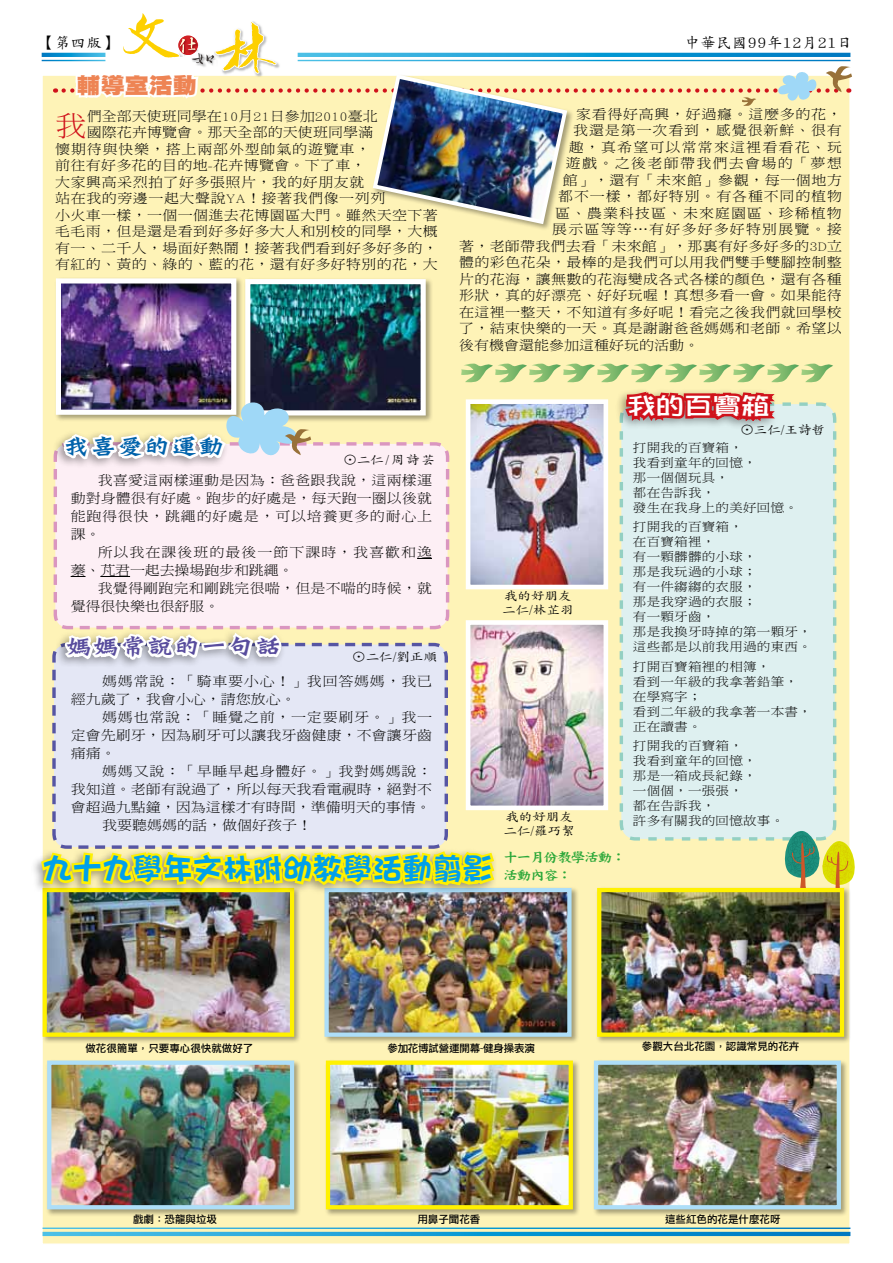
<style>
.page{position:relative;width:893px;height:1263px;background:#fff}
.page>*{position:absolute;margin:0;border:0;box-sizing:border-box;transform-origin:0 0}
.t1{font:30px "DFPG Hai Bao W9 MP BF";color:#00a0e9}
.t2{font:28.35px "DF Ming Std W3";color:#d0121b;scale:1.11 1}
.t3{font:24.3px "DF Lung Men Std W9";color:#584c9d;scale:1.11 1}
.t4{font:24.3px "DF Lung Men Std W9";color:#0062ab;scale:1.11 1}
.t5{font:22.95px "DFPG Cai Dai W7 MP BF";color:#fff;scale:1.24 1}
.t6{font:21.6px "DF Hei Std W12";color:#ee8454;scale:1.11 1}
.t7{font:15px "DF Kai Shu Std W5";letter-spacing:.05em;color:#000}
.t8{font:13.5px/18px "DF Ming Std W3";letter-spacing:.02em;color:#000;text-align:justify;scale:1.11 1}
.t9{font:13.5px "DF Ming Std W3";color:#000;scale:1.11 1}
.t10{font:13.5px/18px "DF Ming Std W3";letter-spacing:.05em;color:#000;scale:1.11 1}
.t11{font:13.5px "DF Ming Std W3";letter-spacing:.055em;color:#000;scale:1.11 1}
.t12{font:13.5px/18px "DF Ming Std W3";letter-spacing:.065em;color:#000;scale:1.11 1}
.t13{font:13.5px "DF Ming Std W3";letter-spacing:.075em;color:#000;scale:1.11 1}
.t14{font:13.5px "DF Ming Std W3";letter-spacing:.045em;color:#000;scale:1.11 1}
.t15{font:13.5px "DF Ming Std W3";letter-spacing:.09em;color:#000;scale:1.11 1}
.t16{font:13.5px/18px "DF Kai Shu Std W9";letter-spacing:-.1em;color:#2aa738;scale:1.11 1}
.t17{font:12.15px/15px "DF Ming Std W3";letter-spacing:.02em;color:#000;scale:1.11 1}
.t18{font:12.15px/13.5px "DF Kai Shu Std W5";color:#000;scale:1.11 1}
.t19{font:10.5px "DF Li Hei Std W5";color:#000}
.t20{font:10.5px "DF Li Hei Std W5";letter-spacing:-.02em;color:#000}
.s1{font-family:"DF Ming Std W5"}
</style>
<div class="page">
<div style="left:42px;top:75px;width:808px;height:1169px;background:#fef3b7;border:1px solid #fff"></div>
<hr style="left:42px;top:53px;width:63px;height:4px;background:#0085c8">
<hr style="left:43px;top:1227px;width:807px;height:2px;background:#fff">
<svg style="left:43px;top:1232px;width:807px;height:4px;background:#199bd4"></svg>
<div style="left:54px;top:277px;width:190px;height:145px;background:#000;opacity:.35"></div>
<img style="left:62px;top:284px;width:168px;height:79px">
<div style="left:56px;top:278px;width:180px;height:137px;border:5px solid #fff"></div>
<div style="left:244px;top:277px;width:189px;height:146px;background:#000;opacity:.35"></div>
<img style="left:251px;top:285px;width:169px;height:78px">
<div style="left:245px;top:279px;width:181px;height:136px;border:5px solid #fff"></div>
<svg style="left:64px;top:13px;width:788px;height:213px"></svg>
<div style="left:324px;top:1059px;width:256px;height:158px;background:#000;opacity:.35"></div>
<img style="left:331px;top:1065px;width:237px;height:139px">
<div style="left:326px;top:1060px;width:247px;height:149px;border:4px solid #fff100"></div>
<div style="left:41px;top:886px;width:261px;height:158px;background:#000;opacity:.35"></div>
<img style="left:48px;top:962px;width:241px;height:70px">
<div style="left:43px;top:888px;width:251px;height:149px;border:4px solid #fff100"></div>
<div style="left:45px;top:1059px;width:256px;height:158px;background:#000;opacity:.35"></div>
<img style="left:52px;top:1065px;width:237px;height:139px">
<div style="left:47px;top:1060px;width:247px;height:149px;border:4px solid #addef8"></div>
<div style="left:592px;top:1059px;width:256px;height:158px;background:#000;opacity:.35"></div>
<img style="left:599px;top:1065px;width:237px;height:139px">
<div style="left:594px;top:1060px;width:247px;height:149px;border:4px solid #addef8"></div>
<div style="left:595px;top:886px;width:256px;height:158px;background:#000;opacity:.35"></div>
<img style="left:602px;top:962px;width:237px;height:70px">
<div style="left:597px;top:888px;width:247px;height:149px;border:4px solid #fff100"></div>
<div style="left:323px;top:886px;width:256px;height:158px;background:#000;opacity:.35"></div>
<img style="left:329px;top:962px;width:237px;height:70px">
<div style="left:324px;top:888px;width:247px;height:149px;border:4px solid #addef8"></div>
<img style="left:39px;top:363px;width:816px;height:599px">
<p class="t7" style="left:39px;top:35px;width:80px">【第四版】</p>
<p class="t7" style="left:685px;top:35px;width:169px">中華民國99年12月21日</p>
<h3 class="t6" style="left:77px;top:73px;width:110px">輔導室活動</h3>
<h2 class="t2" style="left:55px;top:110px;width:30px">我</h2>
<p class="t9" style="left:87px;top:109px;width:264px">們全部天使班同學在10月21日參加2010臺北</p>
<p class="t8" style="left:87px;top:123px;width:260px">國際花卉博覽會。那天全部的天使班同學滿</p>
<p class="t11" style="left:55px;top:142px;width:285px">懷期待與快樂，搭上兩部外型帥氣的遊覽車，</p>
<p class="t8" style="left:55px;top:156px;width:281px">前往有好多花的目的地-花卉博覽會。下了車，</p>
<p class="t8" style="left:55px;top:173px;width:280px">大家興高采烈拍了好多張照片，我的好朋友就</p>
<p class="t8" style="left:55px;top:189px;width:299px">站在我的旁邊一起大聲說YA！接著我們像一列列</p>
<p class="t8" style="left:55px;top:206px;width:346px">小火車一樣，一個一個進去花博園區大門。雖然天空下著</p>
<p class="t8" style="left:55px;top:222px;width:346px">毛毛雨，但是還是看到好多好多大人和別校的同學，大概</p>
<p class="t8" style="left:55px;top:239px;width:346px">有一、二千人，場面好熱鬧！接著我們看到好多好多的，</p>
<p class="t8" style="left:55px;top:255px;width:346px">有紅的、黃的、綠的、藍的花，還有好多好特別的花，大</p>
<h3 class="t4" style="left:63px;top:433px;width:147px">我喜愛的運動</h3>
<p class="t18" style="left:343px;top:453px;width:84px"><span class="s1">☉</span>二仁/周詩芸</p>
<p class="t8" style="left:71px;top:471px;width:327px;text-indent:27px">我喜愛這兩樣運動是因為：爸爸跟我說，這兩樣運動對身體很有好處。跑步的好處是，每天跑一圈以後就能跑得很快，跳繩的好處是，可以培養更多的耐心上課。</p>
<p class="t12" style="left:71px;top:543px;width:327px;text-indent:27px">所以我在課後班的最後一節下課時，我喜歡和逸蓁、芃君一起去操場跑步和跳繩。</p>
<p class="t8" style="left:71px;top:579px;width:327px;text-indent:27px">我覺得剛跑完和剛跳完很喘，但是不喘的時候，就覺得很快樂也很舒服。</p>
<h3 class="t3" style="left:66px;top:634px;width:196px">媽媽常說的一句話</h3>
<p class="t18" style="left:352px;top:650px;width:78px"><span class="s1">☉</span>二仁/劉正順</p>
<p class="t10" style="left:71px;top:672px;width:327px;text-indent:32px">媽媽常說：「騎車要小心！」我回答媽媽，我已經九歲了，我會小心，請您放心。</p>
<p class="t8" style="left:71px;top:708px;width:327px;text-indent:32px">媽媽也常說：「睡覺之前，一定要刷牙。」我一定會先刷牙，因為刷牙可以讓我牙齒健康，不會讓牙齒痛痛。</p>
<p class="t10" style="left:102px;top:762px;width:299px">媽媽又說：「早睡早起身體好。」我對媽媽說：</p>
<p class="t8" style="left:71px;top:780px;width:327px">我知道。老師有說過了，所以每天我看電視時，絕對不</p>
<p class="t9" style="left:71px;top:800px;width:326px">會超過九點鐘，因為這樣才有時間，準備明天的事情。</p>
<p class="t9" style="left:102px;top:818px;width:191px">我要聽媽媽的話，做個好孩子！</p>
<p class="t14" style="left:576px;top:106px;width:241px">家看得好高興，好過癮。這麼多的花，</p>
<p class="t11" style="left:573px;top:123px;width:244px">我還是第一次看到，感覺很新鮮、很有</p>
<p class="t13" style="left:569px;top:139px;width:248px">趣，真希望可以常常來這裡看看花、玩</p>
<p class="t15" style="left:566px;top:156px;width:250px">遊戲。之後老師帶我們去會場的「夢想</p>
<p class="t8" style="left:563px;top:171px;width:253px">館」，還有「未來館」參觀，每一個地方</p>
<p class="t11" style="left:558px;top:189px;width:257px">都不一樣，都好特別。有各種不同的植物</p>
<p class="t12" style="left:555px;top:204px;width:260px">區、農業科技區、未來庭園區、珍稀植物</p>
<p class="t13" style="left:552px;top:222px;width:262px">展示區等等…有好多好多好特別展覽。接</p>
<p class="t8" style="left:459px;top:237px;width:346px">著，老師帶我們去看「未來館」，那裏有好多好多的3D立</p>
<p class="t8" style="left:459px;top:253px;width:346px">體的彩色花朵，最棒的是我們可以用我們雙手雙腳控制整</p>
<p class="t8" style="left:459px;top:270px;width:346px">片的花海，讓無數的花海變成各式各樣的顏色，還有各種</p>
<p class="t8" style="left:459px;top:286px;width:346px">形狀，真的好漂亮、好好玩喔！真想多看一會。如果能待</p>
<p class="t8" style="left:459px;top:303px;width:346px">在這裡一整天，不知道有多好呢！看完之後我們就回學校</p>
<p class="t8" style="left:459px;top:319px;width:346px">了，結束快樂的一天。真是謝謝爸爸媽媽和老師。希望以</p>
<p class="t9" style="left:459px;top:337px;width:218px">後有機會還能參加這種好玩的活動。</p>
<p class="t18" style="left:502px;top:589px;width:66px">我的好朋友二仁/林芷羽</p>
<p class="t18" style="left:503px;top:810px;width:66px">我的好朋友二仁/羅巧絜</p>
<h3 class="t5" style="left:627px;top:394px;width:116px">我的百寶箱</h3>
<p class="t18" style="left:740px;top:423px;width:78px">☉三仁/王詩哲</p>
<p class="t17" style="left:633px;top:440px;width:150px">打開我的百寶箱，<br>我看到童年的回憶，<br>那一個個玩具，<br>都在告訴我，<br>發生在我身上的美好回憶。</p>
<p class="t17" style="left:633px;top:519px;width:163px">打開我的百寶箱，<br>在百寶箱裡，<br>有一顆髒髒的小球，<br>那是我玩過的小球；<br>有一件縐縐的衣服，<br>那是我穿過的衣服；<br>有一顆牙齒，<br>那是我換牙時掉的第一顆牙，這些都是以前我用過的東西。</p>
<p class="t17" style="left:633px;top:658px;width:163px">打開百寶箱裡的相簿，<br>看到一年級的我拿著鉛筆，在學寫字；<br>看到二年級的我拿著一本書，正在讀書。</p>
<p class="t17" style="left:633px;top:738px;width:138px">打開我的百寶箱，<br>我看到童年的回憶，<br>那是一箱成長紀錄，<br>一個個，一張張，<br>都在告訴我，<br>許多有關我的回憶故事。</p>
<h1 class="t1" style="left:43px;top:853px;width:452px">九十九學年文林附幼教學活動翦影</h1>
<p class="t16" style="left:503px;top:848px;width:112px">十一月份教學活動：活動內容：</p>
<p class="t19" style="left:85px;top:1043px;width:169px">做花很簡單，只要專心很快就做好了</p>
<p class="t20" style="left:387px;top:1043px;width:149px">參加花博試營運開幕~健身操表演</p>
<p class="t19" style="left:642px;top:1040px;width:159px">參觀大台北花園，認識常見的花卉</p>
<p class="t19" style="left:133px;top:1213px;width:85px">戲劇：恐龍與垃圾</p>
<p class="t19" style="left:417px;top:1213px;width:64px">用鼻子聞花香</p>
<p class="t19" style="left:665px;top:1213px;width:117px">這些紅色的花是什麼花呀</p>
</div>
